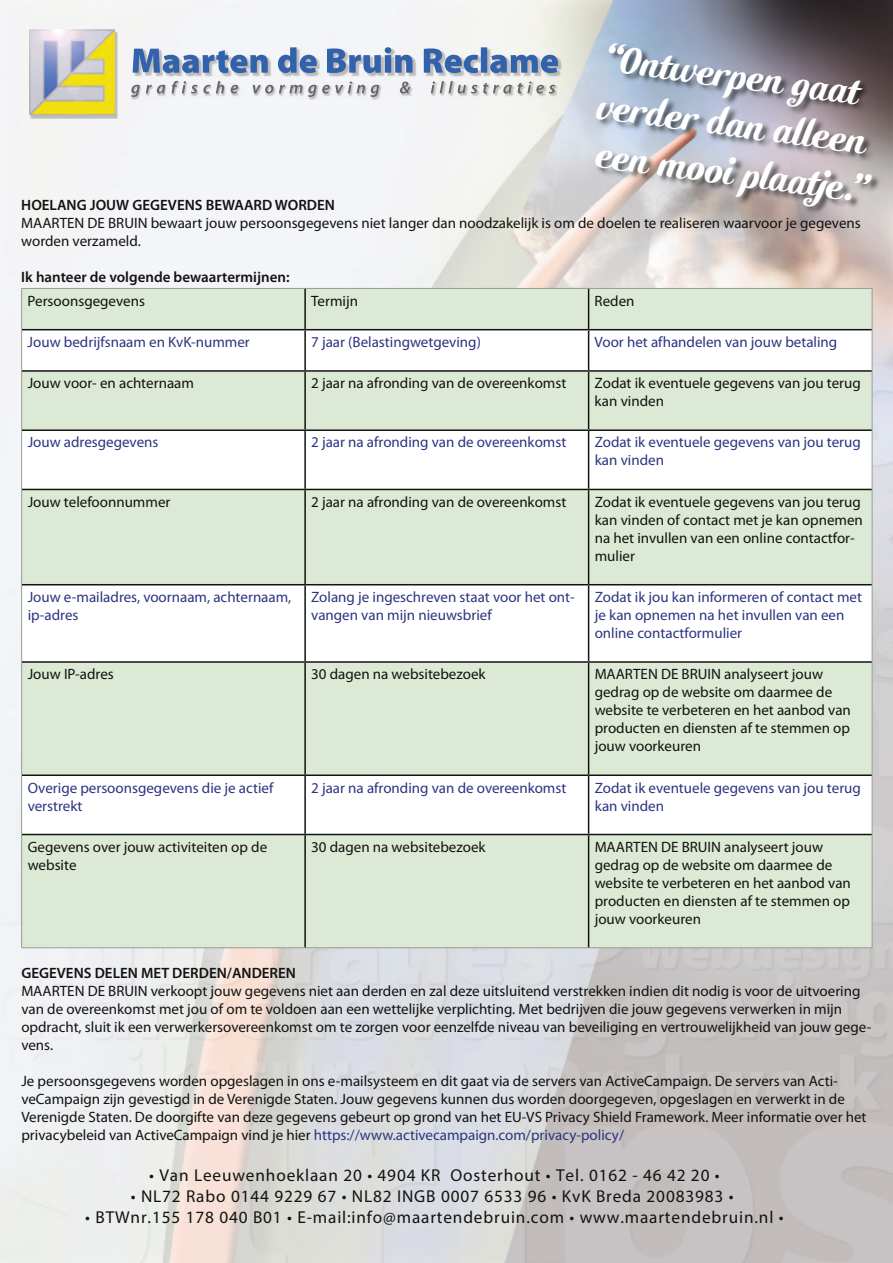
<style>
.page{position:relative;width:893px;height:1263px;background:#fff}
.page>*{position:absolute;margin:0;border:0;box-sizing:border-box;transform-origin:0 0}
.t1{font:40.2px/48px "Cutiful";color:#fff}
.t2{font:17.25px "Myriad Pro";letter-spacing:.05em;color:#121310}
.t3{font:15px/18px "Myriad Pro";color:#121310}
.t4{font:15px/18px "Myriad Pro";color:#2b3580}
.t5{font:600 15px "Myriad Pro";color:#121310}
.s1{color:#2b3580}
</style>
<div class="page">
<img style="left:0;top:0;width:893px;height:1263px">
<img style="left:133px;top:48px;width:429px;height:29px">
<svg style="left:133px;top:47px;width:425px;height:26px"></svg>
<img style="left:131px;top:81px;width:427px;height:19px">
<svg style="left:131px;top:81px;width:424px;height:16px"></svg>
<img style="left:30px;top:30px;width:88px;height:89px">
<img style="left:29px;top:30px;width:85px;height:85px">
<img style="left:585px;top:33px;width:298px;height:264px">
<div style="left:22px;top:289px;width:850px;height:658px;background:#dce9d4"></div>
<svg style="left:22px;top:330px;width:850px;height:504px;fill:#dce9d4"></svg>
<hr style="left:21px;top:288px;width:284px;height:1px;background:#999b9a">
<hr style="left:21px;top:289px;width:1px;height:41px;background:#999b9a">
<hr style="left:305px;top:288px;width:284px;height:1px;background:#999b9a">
<hr style="left:589px;top:288px;width:283px;height:1px;background:#999b9a">
<hr style="left:872px;top:289px;width:1px;height:41px;background:#999b9a">
<hr style="left:21px;top:330px;width:1px;height:41px;background:#999b9a">
<hr style="left:872px;top:330px;width:1px;height:41px;background:#999b9a">
<hr style="left:21px;top:371px;width:1px;height:59px;background:#999b9a">
<hr style="left:872px;top:371px;width:1px;height:59px;background:#999b9a">
<hr style="left:21px;top:430px;width:1px;height:59px;background:#999b9a">
<hr style="left:872px;top:430px;width:1px;height:59px;background:#999b9a">
<hr style="left:21px;top:489px;width:1px;height:96px;background:#999b9a">
<hr style="left:872px;top:489px;width:1px;height:96px;background:#999b9a">
<hr style="left:21px;top:585px;width:1px;height:77px;background:#999b9a">
<hr style="left:872px;top:585px;width:1px;height:77px;background:#999b9a">
<hr style="left:21px;top:662px;width:1px;height:113px;background:#999b9a">
<hr style="left:872px;top:662px;width:1px;height:113px;background:#999b9a">
<hr style="left:21px;top:775px;width:1px;height:59px;background:#999b9a">
<hr style="left:872px;top:775px;width:1px;height:59px;background:#999b9a">
<hr style="left:21px;top:834px;width:1px;height:113px;background:#999b9a">
<hr style="left:872px;top:834px;width:1px;height:113px;background:#999b9a">
<hr style="left:21px;top:947px;width:284px;height:1px;background:#999b9a">
<hr style="left:305px;top:947px;width:284px;height:1px;background:#999b9a">
<hr style="left:589px;top:947px;width:283px;height:1px;background:#999b9a">
<hr style="left:304px;top:289px;width:2px;height:40px;background:#121310">
<hr style="left:588px;top:289px;width:1px;height:40px;background:#121310">
<hr style="left:22px;top:329px;width:283px;height:1px;background:#121310">
<hr style="left:305px;top:329px;width:284px;height:1px;background:#121310">
<hr style="left:304px;top:330px;width:2px;height:40px;background:#121310">
<hr style="left:589px;top:329px;width:283px;height:1px;background:#121310">
<hr style="left:588px;top:330px;width:1px;height:40px;background:#121310">
<hr style="left:22px;top:370px;width:283px;height:2px;background:#121310">
<hr style="left:305px;top:370px;width:284px;height:2px;background:#121310">
<hr style="left:304px;top:372px;width:2px;height:57px;background:#121310">
<hr style="left:589px;top:370px;width:283px;height:2px;background:#121310">
<hr style="left:588px;top:372px;width:1px;height:57px;background:#121310">
<hr style="left:22px;top:429px;width:283px;height:2px;background:#121310">
<hr style="left:305px;top:429px;width:284px;height:2px;background:#121310">
<hr style="left:304px;top:431px;width:2px;height:58px;background:#121310">
<hr style="left:589px;top:429px;width:283px;height:2px;background:#121310">
<hr style="left:588px;top:431px;width:1px;height:58px;background:#121310">
<hr style="left:22px;top:489px;width:283px;height:1px;background:#121310">
<hr style="left:305px;top:489px;width:284px;height:1px;background:#121310">
<hr style="left:304px;top:490px;width:2px;height:94px;background:#121310">
<hr style="left:589px;top:489px;width:283px;height:1px;background:#121310">
<hr style="left:588px;top:490px;width:1px;height:94px;background:#121310">
<hr style="left:22px;top:584px;width:283px;height:1px;background:#121310">
<hr style="left:305px;top:584px;width:284px;height:1px;background:#121310">
<hr style="left:304px;top:585px;width:2px;height:76px;background:#121310">
<hr style="left:589px;top:584px;width:283px;height:1px;background:#121310">
<hr style="left:588px;top:585px;width:1px;height:76px;background:#121310">
<hr style="left:22px;top:661px;width:283px;height:2px;background:#121310">
<hr style="left:305px;top:661px;width:284px;height:2px;background:#121310">
<hr style="left:304px;top:663px;width:2px;height:111px;background:#121310">
<hr style="left:589px;top:661px;width:283px;height:2px;background:#121310">
<hr style="left:588px;top:663px;width:1px;height:111px;background:#121310">
<hr style="left:22px;top:774px;width:283px;height:2px;background:#121310">
<hr style="left:305px;top:774px;width:284px;height:2px;background:#121310">
<hr style="left:304px;top:776px;width:2px;height:58px;background:#121310">
<hr style="left:589px;top:774px;width:283px;height:2px;background:#121310">
<hr style="left:588px;top:776px;width:1px;height:58px;background:#121310">
<hr style="left:22px;top:834px;width:283px;height:1px;background:#121310">
<hr style="left:305px;top:834px;width:284px;height:1px;background:#121310">
<hr style="left:304px;top:835px;width:2px;height:112px;background:#121310">
<hr style="left:589px;top:834px;width:283px;height:1px;background:#121310">
<hr style="left:588px;top:835px;width:1px;height:112px;background:#121310">
<h1 class="t1" style="left:605px;top:33px;width:280px;rotate:8deg">“Ontwerpen gaat verder dan alleen een mooi plaatje.”</h1>
<p class="t5" style="left:21px;top:197px;width:315px">HOELANG JOUW GEGEVENS BEWAARD WORDEN</p>
<p class="t3" style="left:21px;top:214px;width:841px">MAARTEN DE BRUIN bewaart jouw persoonsgegevens niet langer dan noodzakelijk is om de doelen te realiseren waarvoor je gegevens worden verzameld.</p>
<p class="t5" style="left:21px;top:269px;width:270px">Ik hanteer de volgende bewaartermijnen:</p>
<p class="t3" style="left:28px;top:292px;width:119px">Persoonsgegevens</p>
<p class="t3" style="left:311px;top:292px;width:48px">Termijn</p>
<p class="t3" style="left:595px;top:292px;width:41px">Reden</p>
<p class="t4" style="left:28px;top:333px;width:224px">Jouw bedrijfsnaam en KvK-nummer</p>
<p class="t4" style="left:311px;top:333px;width:171px">7 jaar (Belastingwetgeving)</p>
<p class="t4" style="left:595px;top:333px;width:244px">Voor het afhandelen van jouw betaling</p>
<p class="t3" style="left:28px;top:374px;width:168px">Jouw voor- en achternaam</p>
<p class="t3" style="left:311px;top:374px;width:257px">2 jaar na afronding van de overeenkomst</p>
<p class="t3" style="left:595px;top:374px;width:268px">Zodat ik eventuele gegevens van jou terug kan vinden</p>
<p class="t4" style="left:28px;top:434px;width:132px">Jouw adresgegevens</p>
<p class="t4" style="left:311px;top:434px;width:257px">2 jaar na afronding van de overeenkomst</p>
<p class="t4" style="left:595px;top:434px;width:268px">Zodat ik eventuele gegevens van jou terug kan vinden</p>
<p class="t3" style="left:28px;top:493px;width:144px">Jouw telefoonnummer</p>
<p class="t3" style="left:311px;top:493px;width:257px">2 jaar na afronding van de overeenkomst</p>
<p class="t3" style="left:595px;top:493px;width:270px">Zodat ik eventuele gegevens van jou terug kan vinden of contact met je kan opnemen na het invullen van een online contactfor&shy;mulier</p>
<p class="t4" style="left:28px;top:588px;width:265px">Jouw e-mailadres, voornaam, achternaam, ip-adres</p>
<p class="t4" style="left:311px;top:588px;width:265px">Zolang je ingeschreven staat voor het ont&shy;vangen van mijn nieuwsbrief</p>
<p class="t4" style="left:595px;top:588px;width:269px">Zodat ik jou kan informeren of contact met je kan opnemen na het invullen van een online contactformulier</p>
<p class="t3" style="left:28px;top:665px;width:88px">Jouw IP-adres</p>
<p class="t3" style="left:311px;top:665px;width:176px">30 dagen na websitebezoek</p>
<p class="t3" style="left:595px;top:665px;width:258px">MAARTEN DE BRUIN analyseert jouw gedrag op de website om daarmee de website te verbeteren en het aanbod van producten en diensten af te stemmen op jouw voorkeuren</p>
<p class="t4" style="left:28px;top:779px;width:247px">Overige persoonsgegevens die je actief verstrekt</p>
<p class="t4" style="left:311px;top:779px;width:257px">2 jaar na afronding van de overeenkomst</p>
<p class="t4" style="left:595px;top:779px;width:268px">Zodat ik eventuele gegevens van jou terug kan vinden</p>
<p class="t3" style="left:28px;top:838px;width:241px">Gegevens over jouw activiteiten op de website</p>
<p class="t3" style="left:311px;top:838px;width:176px">30 dagen na websitebezoek</p>
<p class="t3" style="left:595px;top:838px;width:258px">MAARTEN DE BRUIN analyseert jouw gedrag op de website om daarmee de website te verbeteren en het aanbod van producten en diensten af te stemmen op jouw voorkeuren</p>
<p class="t5" style="left:21px;top:965px;width:276px">GEGEVENS DELEN MET DERDEN/ANDEREN</p>
<p class="t3" style="left:21px;top:982px;width:851px">MAARTEN DE BRUIN verkoopt jouw gegevens niet aan derden en zal deze uitsluitend verstrekken indien dit nodig is voor de uitvoering van de overeenkomst met jou of om te voldoen aan een wettelijke verplichting. Met bedrijven die jouw gegevens verwerken in mijn opdracht, sluit ik een verwerkersovereenkomst om te zorgen voor eenzelfde niveau van beveiliging en vertrouwelijkheid van jouw gege&shy;vens.</p>
<p class="t3" style="left:21px;top:1072px;width:847px">Je persoonsgegevens worden opgeslagen in ons e-mailsysteem en dit gaat via de servers van ActiveCampaign. De servers van Acti&shy;veCampaign zijn gevestigd in de Verenigde Staten. Jouw gegevens kunnen dus worden doorgegeven, opgeslagen en verwerkt in de Verenigde Staten. De doorgifte van deze gegevens gebeurt op grond van het EU-VS Privacy Shield Framework. Meer informatie over het privacybeleid van ActiveCampaign vind je hier <span class="s1">https://www.activecampaign.com/privacy-policy/</span></p>
<p class="t2" style="left:149px;top:1165px;width:572px">• Van Leeuwenhoeklaan 20 • 4904 KR Oosterhout • Tel. 0162 - 46 42 20 •</p>
<p class="t2" style="left:131px;top:1185px;width:604px">• NL72 Rabo 0144 9229 67 • NL82 INGB 0007 6533 96 • KvK Breda 20083983 •</p>
<p class="t2" style="left:85px;top:1206px;width:700px">• BTWnr.155 178 040 B01 • E-mail:info@maartendebruin.com • www.maartendebruin.nl •</p>
</div>
